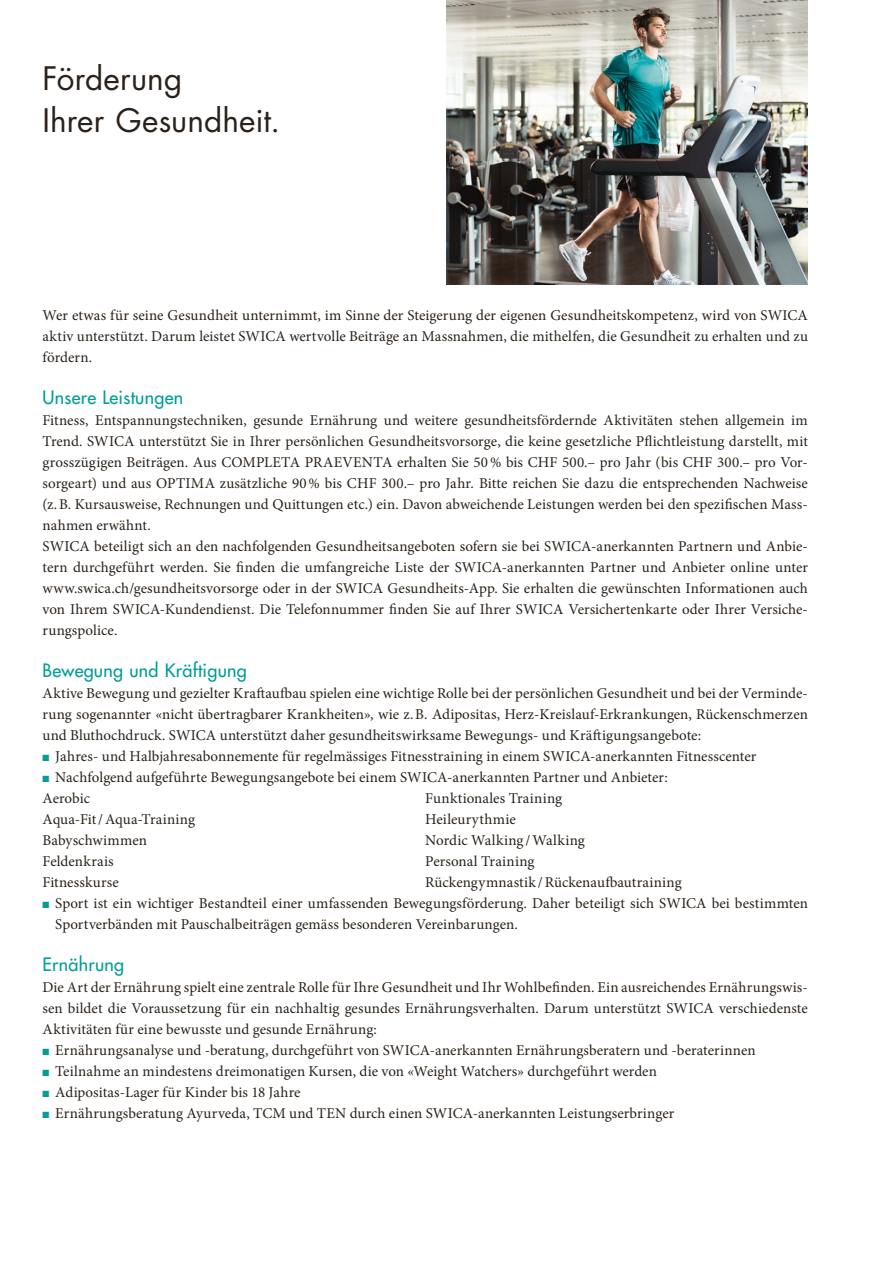
<style>
.page{position:relative;width:893px;height:1263px;background:#fff}
.page>*{position:absolute;margin:0;border:0;box-sizing:border-box;transform-origin:0 0}
.t1{font:31.5px/42px "Futura Std";letter-spacing:.005em;color:#29211a}
.t2{font:500 18px "Futura Std";letter-spacing:.015em;color:#009e97}
.t3{font:15px/21px "Minion Pro";letter-spacing:.005em;color:#29211a;text-align:justify}
.s1{color:#009e97}
</style>
<div class="page">
<img style="left:446px;top:0;width:362px;height:285px">
<h1 class="t1" style="left:43px;top:58px;width:239px">Förderung<br>Ihrer Gesundheit.</h1>
<p class="t3" style="left:43px;top:305px;width:767px">Wer etwas für seine Gesundheit unternimmt, im Sinne der Steigerung der eigenen Gesundheitskompetenz, wird von SWICA aktiv unterstützt. Darum leistet SWICA wertvolle Beiträge an Massnahmen, die mithelfen, die Gesundheit zu erhalten und zu fördern.</p>
<p class="t2" style="left:43px;top:386px;width:142px">Unsere Leistungen</p>
<p class="t3" style="left:43px;top:410px;width:767px;text-align:left">Fitness, Entspannungstechniken, gesunde Ernährung und weitere gesundheitsfördernde Aktivitäten stehen allgemein im Trend. SWICA unterstützt Sie in Ihrer persönlichen Gesundheitsvorsorge, die keine gesetzliche Pflichtleistung darstellt, mit grosszügigen Beiträgen. Aus COMPLETA PRAEVENTA erhalten Sie 50% bis CHF 500.– pro Jahr (bis CHF 300.– pro Vor&shy;sorgeart) und aus OPTIMA zusätzliche 90% bis CHF 300.– pro Jahr. Bitte reichen Sie dazu die entsprechenden Nachweise (z.B. Kursausweise, Rechnungen und Quittungen etc.) ein. Davon abweichende Leistungen werden bei den spezifischen Mass&shy;nahmen erwähnt.<br>SWICA beteiligt sich an den nachfolgenden Gesundheitsangeboten sofern sie bei SWICA-anerkannten Partnern und Anbie&shy;tern durchgeführt werden. Sie finden die umfangreiche Liste der SWICA-anerkannten Partner und Anbieter online unter www.swica.ch/gesundheitsvorsorge oder in der SWICA Gesundheits-App. Sie erhalten die gewünschten Informationen auch von Ihrem SWICA-Kundendienst. Die Telefonnummer finden Sie auf Ihrer SWICA Versichertenkarte oder Ihrer Versiche&shy;rungspolice.</p>
<p class="t2" style="left:43px;top:659px;width:206px">Bewegung und Kräftigung</p>
<p class="t3" style="left:43px;top:683px;width:767px">Aktive Bewegung und gezielter Kraftaufbau spielen eine wichtige Rolle bei der persönlichen Gesundheit und bei der Verminde&shy;rung sogenannter «nicht übertragbarer Krankheiten», wie z.B. Adipositas, Herz-Kreislauf-Erkrankungen, Rückenschmerzen und Bluthochdruck. SWICA unterstützt daher gesundheitswirksame Bewegungs- und Kräftigungsangebote:</p>
<p class="t3" style="left:43px;top:746px;width:715px"><span class="s1">■</span> Jahres- und Halbjahresabonnemente für regelmässiges Fitnesstraining in einem SWICA-anerkannten Fitnesscenter</p>
<p class="t3" style="left:43px;top:767px;width:627px"><span class="s1">■</span> Nachfolgend aufgeführte Bewegungsangebote bei einem SWICA-anerkannten Partner und Anbieter:<br>Aerobic</p>
<p class="t3" style="left:425px;top:788px;width:139px">Funktionales Training</p>
<p class="t3" style="left:43px;top:809px;width:154px">Aqua-Fit/Aqua-Training</p>
<p class="t3" style="left:425px;top:809px;width:92px">Heileurythmie</p>
<p class="t3" style="left:43px;top:830px;width:106px">Babyschwimmen</p>
<p class="t3" style="left:425px;top:830px;width:161px">Nordic Walking/Walking</p>
<p class="t3" style="left:43px;top:851px;width:73px">Feldenkrais</p>
<p class="t3" style="left:425px;top:851px;width:111px">Personal Training</p>
<p class="t3" style="left:43px;top:872px;width:78px">Fitnesskurse</p>
<p class="t3" style="left:425px;top:872px;width:258px">Rückengymnastik /Rückenaufbautraining</p>
<p class="t3" style="left:55px;top:893px;width:754px;text-indent:-13px"><span class="s1">■</span> Sport ist ein wichtiger Bestandteil einer umfassenden Bewegungsförderung. Daher beteiligt sich SWICA bei bestimmten<br>Sportverbänden mit Pauschalbeiträgen gemäss besonderen Vereinbarungen.</p>
<p class="t2" style="left:43px;top:953px;width:83px">Ernährung</p>
<p class="t3" style="left:43px;top:977px;width:767px">Die Art der Ernährung spielt eine zentrale Rolle für Ihre Gesundheit und Ihr Wohlbefinden. Ein ausreichendes Ernährungswis&shy;sen bildet die Voraussetzung für ein nachhaltig gesundes Ernährungsverhalten. Darum unterstützt SWICA verschiedenste Aktivitäten für eine bewusste und gesunde Ernährung:</p>
<p class="t3" style="left:43px;top:1040px;width:715px"><span class="s1">■</span> Ernährungsanalyse und -beratung, durchgeführt von SWICA-anerkannten Ernährungsberatern und -beraterinnen</p>
<p class="t3" style="left:43px;top:1061px;width:616px"><span class="s1">■</span> Teilnahme an mindestens dreimonatigen Kursen, die von «Weight Watchers» durchgeführt werden</p>
<p class="t3" style="left:43px;top:1082px;width:260px"><span class="s1">■</span> Adipositas-Lager für Kinder bis 18 Jahre</p>
<p class="t3" style="left:43px;top:1103px;width:633px"><span class="s1">■</span> Ernährungsberatung Ayurveda, TCM und TEN durch einen SWICA-anerkannten Leistungserbringer</p>
</div>
